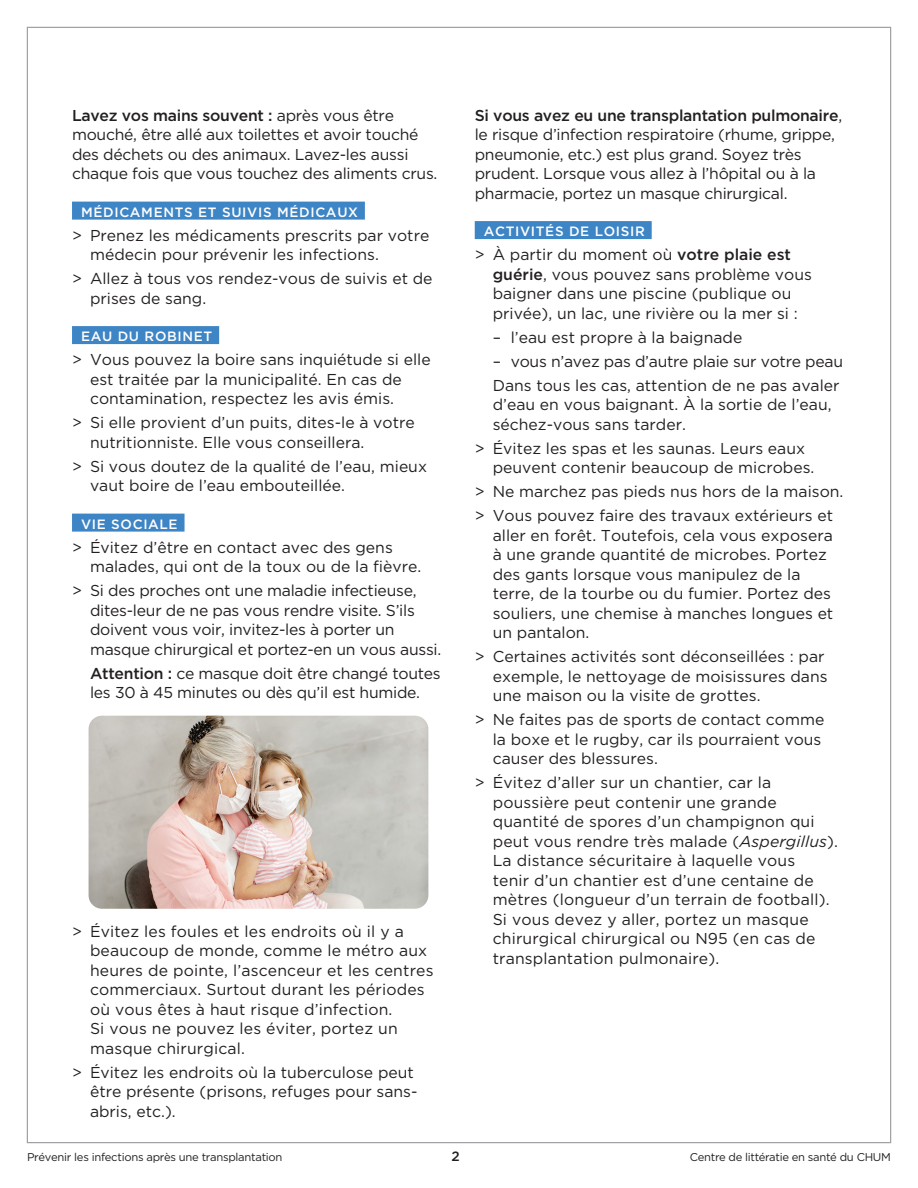
<style>
.page{position:relative;width:918px;height:1188px;background:#fff}
.page>*{position:absolute;margin:0;border:0;box-sizing:border-box;transform-origin:0 0}
.t1{font:15.75px/19.5px "Gotham";color:#231f20}
.t2{font:500 13.5px "Gotham";letter-spacing:.05em;color:#fff}
.t3{font:500 13.5px "Gotham";color:#231f20}
.t4{font:11.25px "Gotham";letter-spacing:-.025em;color:#231f20}
.s1{font-weight:500}
.s2{font-style:italic}
</style>
<div class="page">
<div style="left:72px;top:202px;width:293px;height:18px;background:#3e85c5"></div>
<div style="left:72px;top:326px;width:147px;height:18px;background:#3e85c5"></div>
<div style="left:72px;top:514px;width:113px;height:18px;background:#3e85c5"></div>
<div style="left:475px;top:221px;width:177px;height:18px;background:#3e85c5"></div>
<img style="left:89px;top:716px;width:339px;height:193px">
<p class="t1" style="left:72px;top:105px;width:367px"><span class="s1">Lavez vos mains souvent :</span> après vous être mouché, être allé aux toilettes et avoir touché des déchets ou des animaux. Lavez-les aussi chaque fois que vous touchez des aliments crus.</p>
<p class="t2" style="left:81px;top:203px;width:279px">MÉDICAMENTS ET SUIVIS MÉDICAUX</p>
<p class="t1" style="left:90px;top:225px;width:341px;text-indent:-18px">&gt; Prenez les médicaments prescrits par votre médecin pour prévenir les infections.</p>
<p class="t1" style="left:90px;top:269px;width:344px;text-indent:-18px">&gt; Allez à tous vos rendez-vous de suivis et de prises de sang.</p>
<p class="t2" style="left:81px;top:327px;width:133px">EAU DU ROBINET</p>
<p class="t1" style="left:90px;top:350px;width:342px;text-indent:-18px">&gt; Vous pouvez la boire sans inquiétude si elle est traitée par la municipalité. En cas de contamination, respectez les avis émis.</p>
<p class="t1" style="left:90px;top:413px;width:326px;text-indent:-18px">&gt; Si elle provient d’un puits, dites-le à votre nutritionniste. Elle vous conseillera.</p>
<p class="t1" style="left:90px;top:456px;width:339px;text-indent:-18px">&gt; Si vous doutez de la qualité de l’eau, mieux vaut boire de l’eau embouteillée.</p>
<p class="t2" style="left:81px;top:515px;width:98px">VIE SOCIALE</p>
<p class="t1" style="left:90px;top:537px;width:333px;text-indent:-18px">&gt; Évitez d’être en contact avec des gens malades, qui ont de la toux ou de la fièvre.</p>
<p class="t1" style="left:90px;top:581px;width:353px;text-indent:-18px">&gt; Si des proches ont une maladie infectieuse, dites-leur de ne pas vous rendre visite. S’ils doivent vous voir, invitez-les à porter un masque chirurgical et portez-en un vous aussi.</p>
<p class="t1" style="left:90px;top:663px;width:352px"><span class="s1">Attention :</span> ce masque doit être changé toutes les 30 à 45 minutes ou dès qu’il est humide.</p>
<p class="t1" style="left:90px;top:921px;width:345px;text-indent:-18px">&gt; Évitez les foules et les endroits où il y a beaucoup de monde, comme le métro aux heures de pointe, l’ascenceur et les centres commerciaux. Surtout durant les périodes où vous êtes à haut risque d’infection.<br>Si vous ne pouvez les éviter, portez un masque chirurgical.</p>
<p class="t1" style="left:90px;top:1062px;width:329px;text-indent:-18px">&gt; Évitez les endroits où la tuberculose peut être présente (prisons, refuges pour sans&shy;abris, etc.).</p>
<p class="t1" style="left:475px;top:105px;width:369px"><span class="s1">Si vous avez eu une transplantation pulmonaire</span>, le risque d’infection respiratoire (rhume, grippe, pneumonie, etc.) est plus grand. Soyez très prudent. Lorsque vous allez à l’hôpital ou à la pharmacie, portez un masque chirurgical.</p>
<p class="t2" style="left:484px;top:222px;width:163px">ACTIVITÉS DE LOISIR</p>
<p class="t1" style="left:493px;top:245px;width:321px;text-indent:-18px">&gt; À partir du moment où <span class="s1">votre plaie est guérie</span>, vous pouvez sans problème vous baigner dans une piscine (publique ou privée), un lac, une rivière ou la mer si :</p>
<p class="t1" style="left:493px;top:327px;width:251px">– l’eau est propre à la baignade</p>
<p class="t1" style="left:493px;top:349px;width:352px;line-height:24px">– vous n’avez pas d’autre plaie sur votre peau<br>Dans tous les cas, attention de ne pas avaler</p>
<p class="t1" style="left:493px;top:395px;width:340px">d’eau en vous baignant. À la sortie de l’eau, séchez-vous sans tarder.</p>
<p class="t1" style="left:493px;top:438px;width:323px;text-indent:-18px">&gt; Évitez les spas et les saunas. Leurs eaux peuvent contenir beaucoup de microbes.</p>
<p class="t1" style="left:475px;top:479px;width:370px;line-height:24px">&gt; Ne marchez pas pieds nus hors de la maison. &gt; Vous pouvez faire des travaux extérieurs et</p>
<p class="t1" style="left:493px;top:525px;width:342px">aller en forêt. Toutefois, cela vous exposera à une grande quantité de microbes. Portez des gants lorsque vous manipulez de la terre, de la tourbe ou du fumier. Portez des souliers, une chemise à manches longues et un pantalon.</p>
<p class="t1" style="left:493px;top:647px;width:336px;text-indent:-18px">&gt; Certaines activités sont déconseillées : par exemple, le nettoyage de moisissures dans une maison ou la visite de grottes.</p>
<p class="t1" style="left:493px;top:710px;width:333px;text-indent:-18px">&gt; Ne faites pas de sports de contact comme la boxe et le rugby, car ils pourraient vous causer des blessures.</p>
<p class="t1" style="left:493px;top:773px;width:347px;text-indent:-18px">&gt; Évitez d’aller sur un chantier, car la poussière peut contenir une grande quantité de spores d’un champignon qui peut vous rendre très malade (<span class="s2">Aspergillus</span>).<br>La distance sécuritaire à laquelle vous<br>tenir d’un chantier est d’une centaine de mètres (longueur d’un terrain de football).<br>Si vous devez y aller, portez un masque chirurgical chirurgical ou N95 (en cas de transplantation pulmonaire).</p>
<p class="t4" style="left:27px;top:1150px;width:257px">Prévenir les infections après une transplantation</p>
<p class="t3" style="left:451px;top:1147px;width:10px">2</p>
<p class="t4" style="left:690px;top:1150px;width:203px">Centre de littératie en santé du CHUM</p>
</div>
